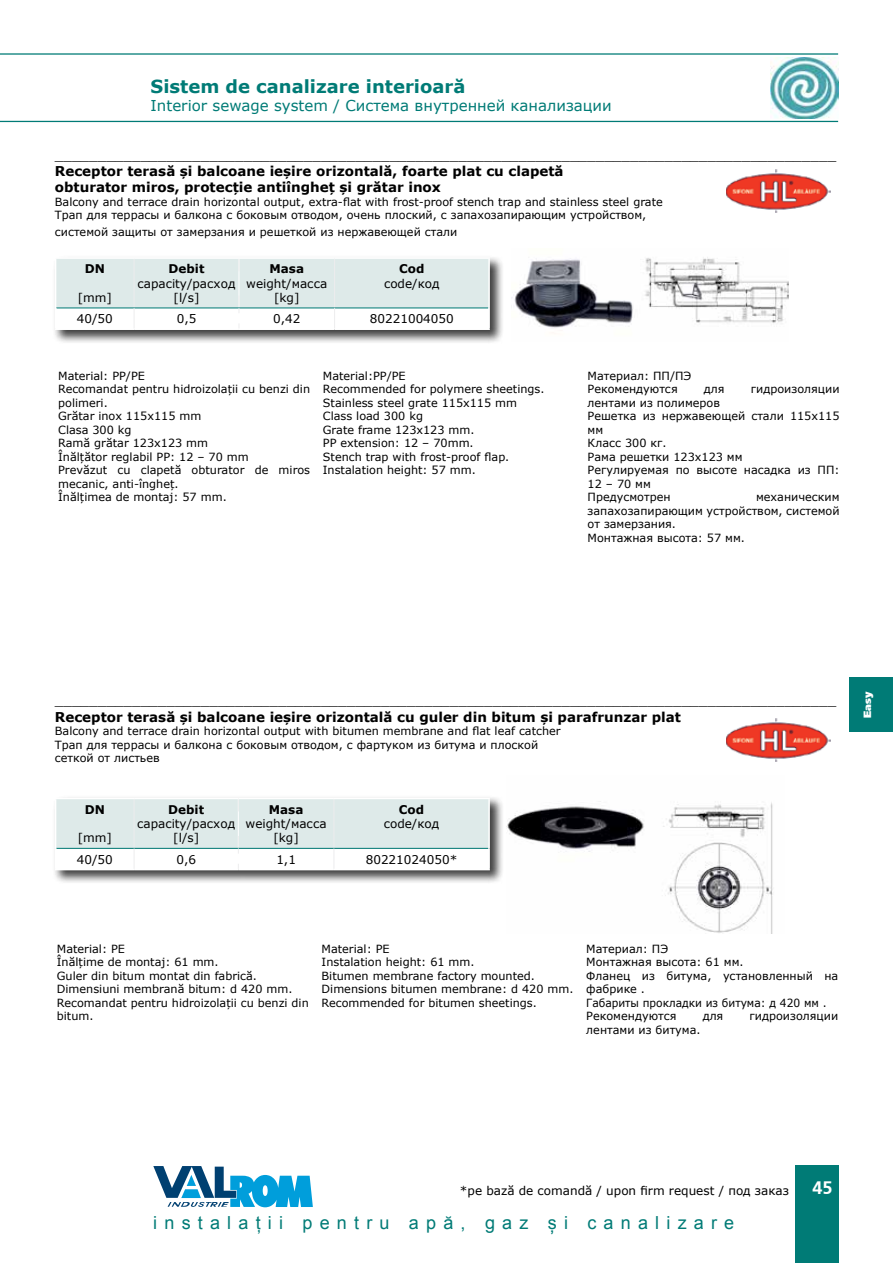
<style>
.page{position:relative;width:893px;height:1263px;background:#fff}
.page>*{position:absolute;margin:0;border:0;box-sizing:border-box;transform-origin:0 0}
.t1{font:18px "Arial";letter-spacing:.4em;color:#007b76}
.t2{font:700 18px "Verdana";color:#007b76}
.t3{font:700 18px "Frutiger";color:#fff}
.t4{font:15px "Verdana";color:#007b76}
.t5{font:13.5px "Verdana";color:#000}
.t6{font:700 13.5px/16.2px "Verdana";color:#000}
.t7{font:12px/14.4px "Verdana";color:#000;text-align:center}
.t8{font:700 12px "Verdana";color:#000}
.t9{font:11.25px/13.5px "Verdana";color:#000}
.t10{font:10.5px "Frutiger Ultra Black Normal";color:#fff}
</style>
<div class="page">
<svg style="left:153px;top:1166px;width:160px;height:41px"></svg>
<div style="left:795px;top:1165px;width:44px;height:98px;background:#007b76"></div>
<hr style="left:0;top:53px;width:838px;height:2px;background:#007b76">
<hr style="left:0;top:121px;width:838px;height:1px;background:#007b76">
<div style="left:849px;top:678px;width:44px;height:54px;background:#007b76"></div>
<img style="left:770px;top:57px;width:68px;height:62px">
<img style="left:511px;top:257px;width:278px;height:71px">
<img style="left:726px;top:169px;width:104px;height:44px">
<div style="left:52px;top:255px;width:452px;height:89px;background:#000;opacity:.75"></div>
<hr style="left:55px;top:328px;width:79px;height:2px;background:#fff">
<hr style="left:134px;top:328px;width:105px;height:2px;background:#fff">
<hr style="left:239px;top:328px;width:96px;height:2px;background:#fff">
<hr style="left:335px;top:328px;width:155px;height:2px;background:#fff">
<hr style="left:55px;top:257px;width:79px;height:2px;background:#fff">
<hr style="left:134px;top:257px;width:105px;height:2px;background:#fff">
<hr style="left:239px;top:257px;width:96px;height:2px;background:#fff">
<hr style="left:335px;top:257px;width:155px;height:2px;background:#fff">
<hr style="left:488px;top:259px;width:2px;height:49px;background:#fff">
<hr style="left:488px;top:308px;width:2px;height:20px;background:#fff">
<svg style="left:55px;top:258px;width:434px;height:70px"></svg>
<img style="left:507px;top:801px;width:266px;height:133px">
<img style="left:726px;top:719px;width:104px;height:43px">
<div style="left:52px;top:795px;width:452px;height:89px;background:#000;opacity:.75"></div>
<hr style="left:55px;top:869px;width:79px;height:1px;background:#fff">
<hr style="left:134px;top:869px;width:104px;height:1px;background:#fff">
<hr style="left:238px;top:869px;width:96px;height:1px;background:#fff">
<hr style="left:334px;top:869px;width:156px;height:1px;background:#fff">
<hr style="left:334px;top:798px;width:156px;height:1px;background:#fff">
<hr style="left:488px;top:799px;width:2px;height:49px;background:#fff">
<hr style="left:488px;top:848px;width:2px;height:21px;background:#fff">
<svg style="left:55px;top:798px;width:434px;height:71px"></svg>
<h1 class="t2" style="left:151px;top:73px;width:316px">Sistem de canalizare interioară</h1>
<h2 class="t4" style="left:151px;top:95px;width:463px">Interior sewage system / Система внутренней канализации</h2>
<p class="t5" style="left:55px;top:146px;width:783px">___________________________________________________________________________________________</p>
<p class="t6" style="left:55px;top:163px;width:510px">Receptor terasă și balcoane ieșire orizontală, foarte plat cu clapetă obturator miros, protecție antiîngheț și grătar inox</p>
<p class="t9" style="left:55px;top:195px;width:609px">Balcony and terrace drain horizontal output, extra-flat with frost-proof stench trap and stainless steel grate<br>Трап для террасы и балкона с боковым отводом, очень плоский, с запахозапирающим устройством,</p>
<p class="t9" style="left:55px;top:225px;width:404px">системой защиты от замерзания и решеткой из нержавеющей стали</p>
<p class="t8" style="left:85px;top:260px;width:22px">DN</p>
<p class="t7" style="left:78px;top:290px;width:36px">[mm]</p>
<p class="t8" style="left:169px;top:260px;width:37px">Debit</p>
<p class="t7" style="left:138px;top:276px;width:99px">capacity/расход [l/s]</p>
<p class="t8" style="left:269px;top:260px;width:36px">Masa</p>
<p class="t7" style="left:246px;top:276px;width:83px">weight/масса [kg]</p>
<p class="t8" style="left:399px;top:260px;width:27px">Cod</p>
<p class="t7" style="left:384px;top:276px;width:57px">code/код</p>
<p class="t7" style="left:77px;top:311px;width:37px">40/50</p>
<p class="t7" style="left:177px;top:311px;width:21px">0,5</p>
<p class="t7" style="left:273px;top:311px;width:29px">0,42</p>
<p class="t7" style="left:370px;top:311px;width:85px">80221004050</p>
<p class="t9" style="left:58px;top:369px;width:253px">Material: PP/PE<br>Recomandat pentru hidroizolații cu benzi din polimeri.<br>Grătar inox 115x115 mm<br>Clasa 300 kg<br>Ramă grătar 123x123 mm<br>Înălțător reglabil PP: 12 – 70 mm<br>Prevăzut cu clapetă obturator de miros mecanic, anti-îngheț.<br>Înălțimea de montaj: 57 mm.</p>
<p class="t9" style="left:323px;top:369px;width:223px">Material:PP/PE<br>Recommended for polymere sheetings.<br>Stainless steel grate 115x115 mm<br>Class load 300 kg<br>Grate frame 123x123 mm.<br>PP extension: 12 – 70mm.<br>Stench trap with frost-proof flap.<br>Instalation height: 57 mm.</p>
<p class="t9" style="left:588px;top:369px;width:105px">Материал: ПП/ПЭ<br>Рекомендуются</p>
<p class="t9" style="left:704px;top:382px;width:22px">для</p>
<p class="t9" style="left:751px;top:382px;width:90px">гидроизоляции</p>
<p class="t9" style="left:588px;top:396px;width:253px">лентами из полимеров<br>Решетка из нержавеющей стали 115x115 мм<br>Класс 300 кг.<br>Рама решетки 123x123 мм<br>Регулируемая по высоте насадка из ПП:<br>12 – 70 мм<br>Предусмотрен</p>
<p class="t9" style="left:588px;top:490px;width:253px;text-indent:168px">механическим запахозапирающим устройством, системой от замерзания.<br>Монтажная высота: 57 мм.</p>
<p class="t5" style="left:55px;top:691px;width:783px">___________________________________________________________________________________________</p>
<p class="t6" style="left:55px;top:708px;width:628px">Receptor terasă și balcoane ieșire orizontală cu guler din bitum și parafrunzar plat</p>
<p class="t9" style="left:55px;top:724px;width:507px">Balcony and terrace drain horizontal output with bitumen membrane and flat leaf catcher<br>Трап для террасы и балкона с боковым отводом, с фартуком из битума и плоской сеткой от листьев</p>
<p class="t8" style="left:85px;top:801px;width:22px">DN</p>
<p class="t7" style="left:78px;top:831px;width:36px">[mm]</p>
<p class="t8" style="left:168px;top:801px;width:37px">Debit</p>
<p class="t7" style="left:137px;top:816px;width:99px">capacity/расход [l/s]</p>
<p class="t8" style="left:269px;top:801px;width:36px">Masa</p>
<p class="t7" style="left:246px;top:816px;width:83px">weight/масса [kg]</p>
<p class="t8" style="left:399px;top:801px;width:27px">Cod</p>
<p class="t7" style="left:384px;top:816px;width:57px">code/код</p>
<p class="t7" style="left:77px;top:852px;width:37px">40/50</p>
<p class="t7" style="left:176px;top:852px;width:21px">0,6</p>
<p class="t7" style="left:276px;top:852px;width:21px">1,1</p>
<p class="t7" style="left:366px;top:852px;width:93px">80221024050*</p>
<p class="t10" style="left:861px;top:718px;width:28px;rotate:-90deg">Easy</p>
<p class="t9" style="left:57px;top:942px;width:253px">Material: PE<br>Înălțime de montaj: 61 mm.<br>Guler din bitum montat din fabrică.<br>Dimensiuni membrană bitum: d 420 mm.<br>Recomandat pentru hidroizolații cu benzi din bitum.</p>
<p class="t9" style="left:322px;top:942px;width:253px">Material: PE<br>Instalation height: 61 mm.<br>Bitumen membrane factory mounted.<br>Dimensions bitumen membrane: d 420 mm.<br>Recommended for bitumen sheetings.</p>
<p class="t9" style="left:586px;top:942px;width:253px">Материал: ПЭ<br>Монтажная высота: 61 мм.<br>Фланец из битума, установленный на фабрике .<br>Габариты прокладки из битума: д 420 мм .<br>Рекомендуются</p>
<p class="t9" style="left:703px;top:1009px;width:22px">для</p>
<p class="t9" style="left:750px;top:1009px;width:90px">гидроизоляции</p>
<p class="t9" style="left:586px;top:1023px;width:116px">лентами из битума.</p>
<p class="t7" style="left:460px;top:1183px;width:331px">*pe bază de comandă / upon firm request / под заказ</p>
<h1 class="t1" style="left:153px;top:1211px;width:582px">instalații pentru apă, gaz și canalizare</h1>
<h1 class="t3" style="left:813px;top:1178px;width:22px">45</h1>
</div>
